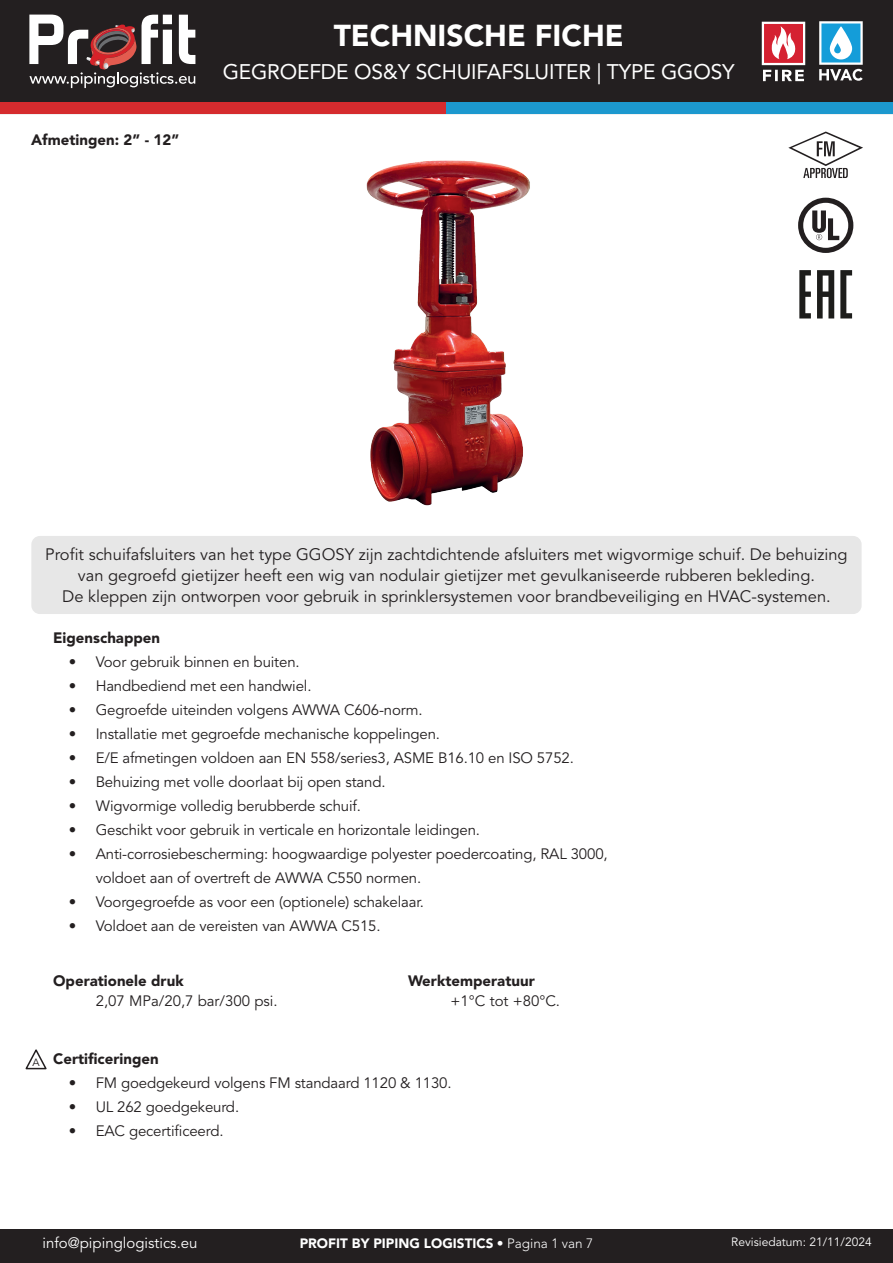
<style>
.page{position:relative;width:893px;height:1263px;background:#fff}
.page>*{position:absolute;margin:0;border:0;box-sizing:border-box;transform-origin:0 0}
.t1{font:900 30px "Avenir LT Std";color:#fff}
.t2{font:21px "Avenir LT Std";letter-spacing:-.01em;color:#fff}
.Product_description{font:16.5px/21px "Avenir LT Std";color:#231f20;text-align:center}
.Lopende_tekst_-_links_inspringen{font:15px/24px "Avenir LT Std";letter-spacing:-.01em;color:#231f20}
.Titles{font:900 15px "Avenir LT Std";color:#231f20}
.t3{font:15px "Avenir LT Std";color:#fff}
.Size_range{font:900 15px "Avenir LT Std";color:#231f20}
.t4{font:900 13.5px "Avenir LT Std";color:#fff}
.t5{font:12px "Avenir LT Std";color:#fff}
.Change_icon{font:10.5px "Avenir LT Std";color:#231f20}
.s1{font-weight:300}
</style>
<div class="page">
<div style="left:31px;top:536px;width:831px;height:78px;background:#e7e7e7;border-radius:9px"></div>
<img style="left:366px;top:160px;width:164px;height:346px">
<svg style="left:788px;top:132px;width:75px;height:46px"></svg>
<svg style="left:798px;top:198px;width:55px;height:55px"></svg>
<svg style="left:799px;top:270px;width:12px;height:48px"></svg>
<svg style="left:840px;top:270px;width:12px;height:48px"></svg>
<svg style="left:817px;top:270px;width:17px;height:48px"></svg>
<svg style="left:25px;top:1049px;width:22px;height:21px"></svg>
<div style="left:0;top:1229px;width:893px;height:34px;background:#231f20"></div>
<div style="left:0;top:0;width:893px;height:103px;background:#231f20"></div>
<svg style="left:29px;top:15px;width:166px;height:73px"></svg>
<div style="left:0;top:103px;width:446px;height:11px;background:#d52b2e"></div>
<div style="left:446px;top:103px;width:447px;height:11px;background:#1c98ce"></div>
<svg style="left:762px;top:22px;width:43px;height:59px"></svg>
<svg style="left:819px;top:21px;width:44px;height:60px"></svg>
<h1 class="t1" style="left:334px;top:17px;width:291px">TECHNISCHE FICHE</h1>
<p class="Size_range" style="left:31px;top:130px;width:150px">Afmetingen: 2” - 12”</p>
<h2 class="t2" style="left:223px;top:59px;width:513px">GEGROEFDE OS&amp;Y SCHUIFAFSLUITER | TYPE GGOSY</h2>
<p class="Product_description" style="left:45px;top:544px;width:804px">Profit schuifafsluiters van het type GGOSY zijn zachtdichtende afsluiters met wigvormige schuif. De behuizing van gegroefd gietijzer heeft een wig van nodulair gietijzer met gevulkaniseerde rubberen bekleding.<br>De kleppen zijn ontworpen voor gebruik in sprinklersystemen voor brandbeveiliging en HVAC-systemen.</p>
<p class="Titles" style="left:53px;top:628px;width:108px">Eigenschappen</p>
<p class="Lopende_tekst_-_links_inspringen" style="left:69px;top:650px;width:232px">• Voor gebruik binnen en buiten.</p>
<p class="Lopende_tekst_-_links_inspringen" style="left:69px;top:674px;width:244px">• Handbediend met een handwiel.</p>
<p class="Lopende_tekst_-_links_inspringen" style="left:69px;top:698px;width:356px">• Gegroefde uiteinden volgens AWWA C606-norm.</p>
<p class="Lopende_tekst_-_links_inspringen" style="left:69px;top:722px;width:373px">• Installatie met gegroefde mechanische koppelingen.</p>
<p class="Lopende_tekst_-_links_inspringen" style="left:69px;top:746px;width:507px">• E/E afmetingen voldoen aan EN 558/series3, ASME B16.10 en ISO 5752.</p>
<p class="Lopende_tekst_-_links_inspringen" style="left:69px;top:770px;width:318px">• Behuizing met volle doorlaat bij open stand.</p>
<p class="Lopende_tekst_-_links_inspringen" style="left:69px;top:794px;width:294px">• Wigvormige volledig berubberde schuif.</p>
<p class="Lopende_tekst_-_links_inspringen" style="left:69px;top:818px;width:413px">• Geschikt voor gebruik in verticale en horizontale leidingen.</p>
<p class="Lopende_tekst_-_links_inspringen" style="left:96px;top:842px;width:513px;text-indent:-27px">• Anti-corrosiebescherming: hoogwaardige polyester poedercoating, RAL 3000, voldoet aan of overtreft de AWWA C550 normen.</p>
<p class="Lopende_tekst_-_links_inspringen" style="left:69px;top:890px;width:357px">• Voorgegroefde as voor een (optionele) schakelaar.</p>
<p class="Lopende_tekst_-_links_inspringen" style="left:69px;top:914px;width:313px">• Voldoet aan de vereisten van AWWA C515.</p>
<p class="Titles" style="left:53px;top:972px;width:132px">Operationele druk</p>
<p class="Lopende_tekst_-_links_inspringen" style="left:96px;top:989px;width:184px">2,07 MPa/20,7 bar/300 psi.</p>
<p class="Titles" style="left:408px;top:972px;width:128px">Werktemperatuur</p>
<p class="Lopende_tekst_-_links_inspringen" style="left:451px;top:989px;width:111px">+1°C tot +80°C.</p>
<p class="Change_icon" style="left:32px;top:1057px;width:9px">A</p>
<p class="Titles" style="left:53px;top:1050px;width:107px">Certificeringen</p>
<p class="Lopende_tekst_-_links_inspringen" style="left:69px;top:1071px;width:384px">• FM goedgekeurd volgens FM standaard 1120 &amp; 1130.</p>
<p class="Lopende_tekst_-_links_inspringen" style="left:69px;top:1095px;width:172px">• UL 262 goedgekeurd.</p>
<p class="Lopende_tekst_-_links_inspringen" style="left:69px;top:1119px;width:156px">• EAC gecertificeerd.</p>
<p class="t3" style="left:43px;top:1234px;width:157px">info@pipinglogistics.eu</p>
<p class="t4" style="left:300px;top:1235px;width:295px">PROFIT BY PIPING LOGISTICS <span class="s1">• Pagina 1 van 7</span></p>
<p class="t5" style="left:731px;top:1235px;width:142px">Revisiedatum: 21/11/2024</p>
</div>
